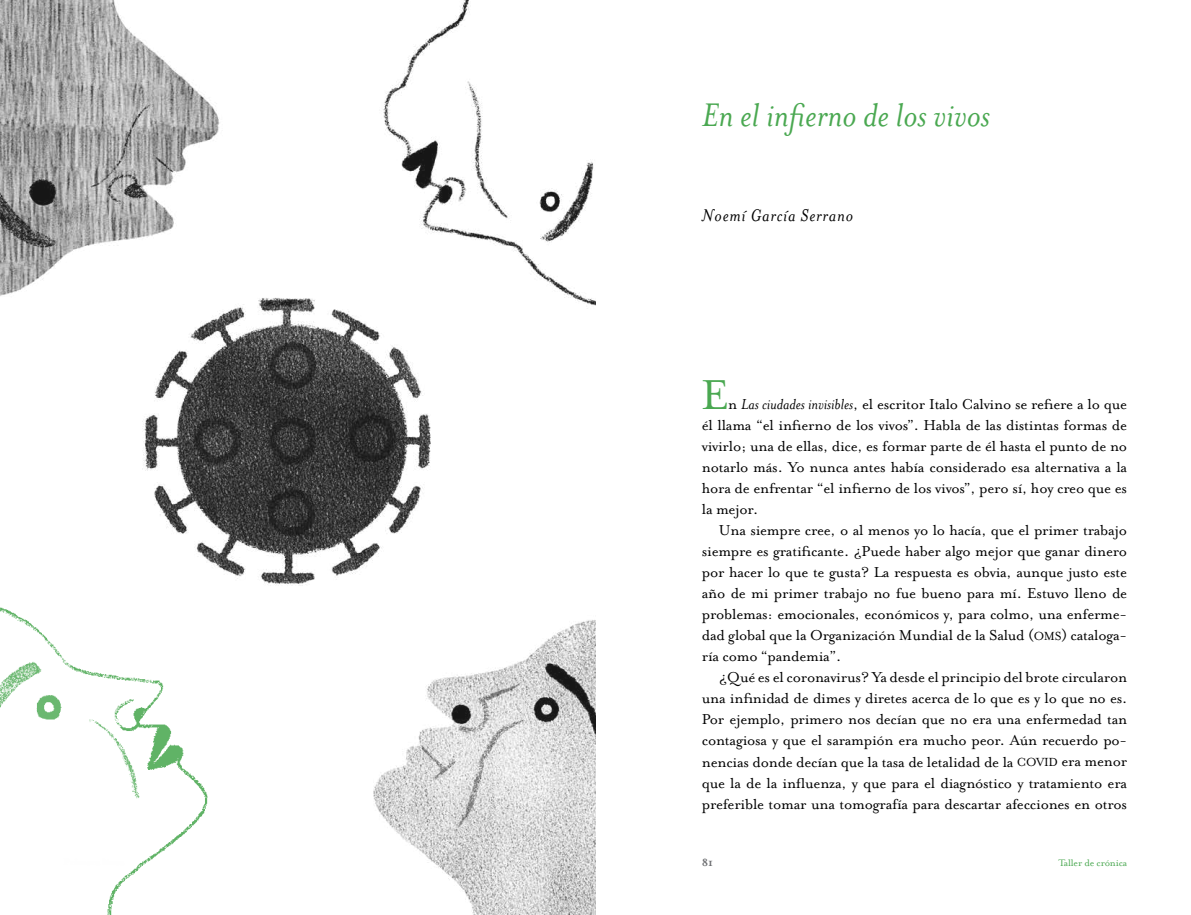
<style>
.page{position:relative;width:1191px;height:915px;background:#fff}
.page>*{position:absolute;margin:0;border:0;box-sizing:border-box;transform-origin:0 0}
.t1{font:48px "Mrs Eaves OT";color:#4aa851}
.t2{font:italic 37.5px "Mrs Eaves OT";color:#4aa851}
.t3{font:italic 19.5px "Mrs Eaves OT";letter-spacing:.04em;color:#000}
.t4{font:16.5px/21px "Mrs Eaves OT";letter-spacing:-.015em;color:#000;text-align:justify}
.t5{font:700 12px "Mrs Eaves OT";color:#6d6e71}
.t6{font:10.8px "Mrs Eaves OT";letter-spacing:-.015em;color:#4aa851}
.s1{font-style:italic}
.s2{font-size:13.5px}
</style>
<div class="page">
<img style="left:0;top:0;width:595px;height:914px">
<h2 class="t2" style="left:702px;top:95px;width:290px">En el infierno de los vivos</h2>
<p class="t3" style="left:702px;top:204px;width:153px">Noemí García Serrano</p>
<h1 class="t1" style="left:701px;top:367px;width:29px">E</h1>
<p class="t4" style="left:702px;top:393px;width:427px;text-indent:26px">n <span class="s1">Las ciudades invisibles</span>, el escritor Italo Calvino se refiere a lo que él llama “el infierno de los vivos”. Habla de las distintas formas de vivirlo; una de ellas, dice, es formar parte de él hasta el punto de no notarlo más. Yo nunca antes había considerado esa alternativa a la hora de enfrentar “el infierno de los vivos”, pero sí, hoy creo que es la mejor.</p>
<p class="t4" style="left:702px;top:519px;width:427px;text-indent:17px">Una siempre cree, o al menos yo lo hacía, que el primer trabajo siempre es gratificante. ¿Puede haber algo mejor que ganar dinero por hacer lo que te gusta? La respuesta es obvia, aunque justo este año de mi primer trabajo no fue bueno para mí. Estuvo lleno de problemas: emocionales, económicos y, para colmo, una enferme&shy;dad global que la Organización Mundial de la Salud (<span class="s2">OMS</span>) cataloga&shy;ría como “pandemia”.</p>
<p class="t4" style="left:702px;top:666px;width:427px;text-indent:17px">¿Qué es el coronavirus? Ya desde el principio del brote circularon una infinidad de dimes y diretes acerca de lo que es y lo que no es.<br>Por ejemplo, primero nos decían que no era una enfermedad tan contagiosa y que el sarampión era mucho peor. Aún recuerdo po&shy;nencias donde decían que la tasa de letalidad de la <span class="s2">COVID</span> era menor que la de la influenza, y que para el diagnóstico y tratamiento era preferible tomar una tomografía para descartar afecciones en otros</p>
<p class="t5" style="left:702px;top:854px;width:13px">81</p>
<p class="t6" style="left:1058px;top:855px;width:70px">Taller de crónica</p>
</div>
